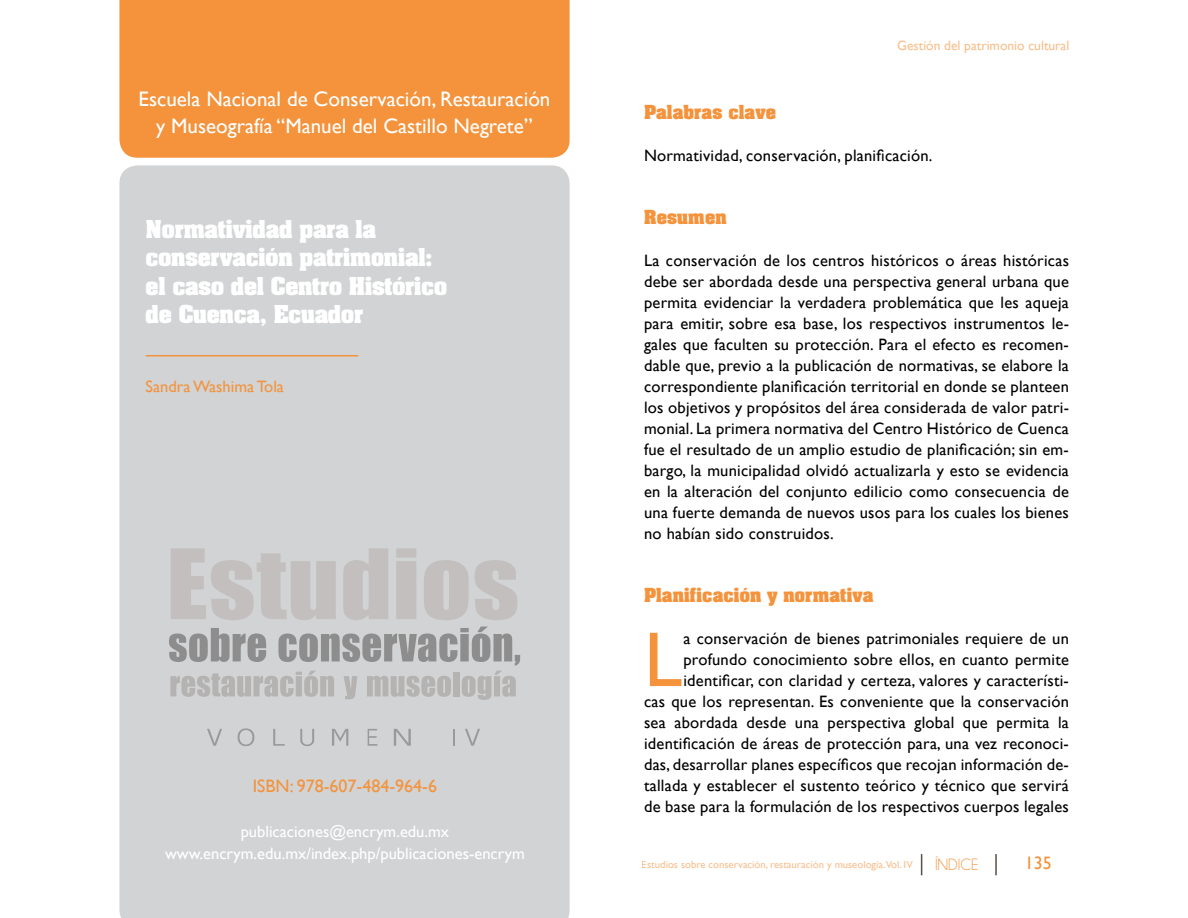
<style>
.page{position:relative;width:1188px;height:918px;background:#fff}
.page>*{position:absolute;margin:0;border:0;box-sizing:border-box;transform-origin:0 0}
.t1{font:78px "Gill Sans";color:#f4933c}
.t2{font:700 21px/28.5px "Aachen";letter-spacing:-.005em;color:#fff}
.t3{font:21px/27px "Gill Sans";color:#fff;text-align:center}
.t4{font:18px "Gill Sans";color:#f4933c}
.t5{font:16.5px/21px "Gill Sans";letter-spacing:.015em;color:#000;text-align:justify}
.t6{font:16.5px/22.5px "Gill Sans";color:#fff;text-align:center}
.t7{font:700 16.5px "Aachen";letter-spacing:.015em;color:#f4933c}
.t8{font:16.5px "Gill Sans";color:#f4933c}
.t9{font:16.5px "Champagne&Limousines";color:#f4933c}
.t10{font:13.5px "Gill Sans";color:#f4933c}
.t11{font:10.5px "Gill Sans";color:#f4933c}
</style>
<div class="page">
<hr style="left:995px;top:854px;width:2px;height:21px;background:#575146">
<svg style="left:921px;top:854px;width:1px;height:21px"></svg>
<div style="left:119px;top:165px;width:451px;height:753px;background:#d1d3d4"></div>
<div style="left:119px;top:0;width:451px;height:158px;background:#f4933c"></div>
<hr style="left:146px;top:355px;width:212px;height:1px;background:#f4933c">
<svg style="left:171px;top:548px;width:165px;height:72px;background:#c7c6c5"></svg>
<svg style="left:343px;top:548px;width:45px;height:72px;background:#c5c3c2"></svg>
<svg style="left:396px;top:548px;width:20px;height:71px"></svg>
<svg style="left:424px;top:560px;width:45px;height:60px;background:#c4c2c2"></svg>
<svg style="left:475px;top:560px;width:42px;height:60px;background:#c5c4c3"></svg>
<svg style="left:169px;top:627px;width:351px;height:73px;background:#b9baba"></svg>
<svg style="left:238px;top:728px;width:16px;height:18px"></svg>
<svg style="left:207px;top:729px;width:15px;height:17px"></svg>
<svg style="left:273px;top:729px;width:12px;height:17px"></svg>
<svg style="left:300px;top:729px;width:14px;height:17px"></svg>
<svg style="left:332px;top:729px;width:16px;height:17px"></svg>
<svg style="left:368px;top:729px;width:9px;height:17px"></svg>
<svg style="left:394px;top:729px;width:17px;height:17px"></svg>
<svg style="left:453px;top:729px;width:2px;height:17px"></svg>
<svg style="left:465px;top:729px;width:15px;height:17px"></svg>
<p class="t3" style="left:139px;top:85px;width:413px">Escuela Nacional de Conservación, Restauración y Museografía “Manuel del Castillo Negrete”</p>
<p class="t2" style="left:146px;top:214px;width:303px">Normatividad para la conservación patrimonial: el caso del Centro Histórico de Cuenca, Ecuador</p>
<p class="t8" style="left:146px;top:377px;width:140px">Sandra Washima Tola</p>
<p class="t4" style="left:253px;top:775px;width:186px">ISBN: 978-607-484-964-6</p>
<p class="t6" style="left:165px;top:820px;width:361px">publicaciones@encrym.edu.mx www.encrym.edu.mx/index.php/publicaciones-encrym</p>
<p class="t10" style="left:897px;top:38px;width:174px">Gestión del patrimonio cultural</p>
<p class="t7" style="left:644px;top:100px;width:133px">Palabras clave</p>
<p class="t5" style="left:644px;top:145px;width:290px">Normatividad, conservación, planificación.</p>
<p class="t7" style="left:644px;top:205px;width:84px">Resumen</p>
<p class="t5" style="left:644px;top:250px;width:427px">La conservación de los centros históricos o áreas históricas debe ser abordada desde una perspectiva general urbana que permita evidenciar la verdadera problemática que les aqueja para emitir, sobre esa base, los respectivos instrumentos le&shy;gales que faculten su protección. Para el efecto es recomen&shy;dable que, previo a la publicación de normativas, se elabore la correspondiente planificación territorial en donde se planteen los objetivos y propósitos del área considerada de valor patri&shy;monial. La primera normativa del Centro Histórico de Cuenca fue el resultado de un amplio estudio de planificación; sin em&shy;bargo, la municipalidad olvidó actualizarla y esto se evidencia en la alteración del conjunto edilicio como consecuencia de una fuerte demanda de nuevos usos para los cuales los bienes no habían sido construidos.</p>
<p class="t7" style="left:644px;top:583px;width:231px">Planificación y normativa</p>
<h1 class="t1" style="left:644px;top:614px;width:40px">L</h1>
<p class="t5" style="left:644px;top:628px;width:426px;text-align:right">a conservación de bienes patrimoniales requiere de un profundo conocimiento sobre ellos, en cuanto permite identificar, con claridad y certeza, valores y característi-<br>cas que los representan. Es conveniente que la conservación sea abordada desde una perspectiva global que permita la identificación de áreas de protección para, una vez reconoci&shy;das, desarrollar planes específicos que recojan información de&shy;tallada y establecer el sustento teórico y técnico que servirá de base para la formulación de los respectivos cuerpos legales</p>
<p class="t11" style="left:642px;top:859px;width:272px">Estudios sobre conservación, restauración y museología.Vol. IV</p>
<p class="t9" style="left:935px;top:856px;width:45px">ÍNDICE</p>
<p class="t4" style="left:1025px;top:853px;width:28px">135</p>
</div>
